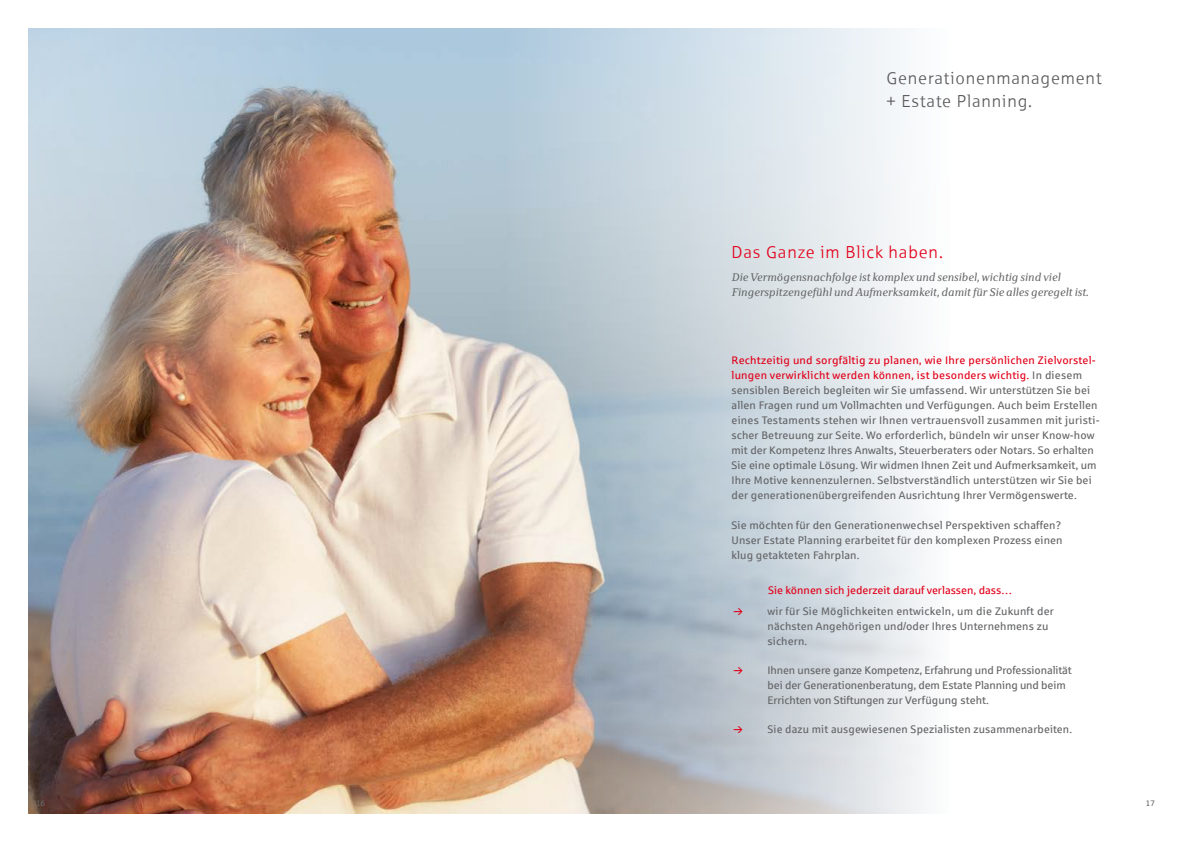
<style>
.page{position:relative;width:1191px;height:842px;background:#fff}
.page>*{position:absolute;margin:0;border:0;box-sizing:border-box;transform-origin:0 0}
.t1{font:17px/23px "Sparkasse Lt";letter-spacing:.05em;color:#58585a}
.t2{font:17px "Sparkasse Lt";letter-spacing:.05em;color:#e2001a}
.t3{font:11px/15px "Sparkasse Rg";letter-spacing:.01em;color:#646567}
.t4{font:11px/15px "Sparkasse Rg";letter-spacing:-.01em;color:#646567}
.t5{font:italic 11px/15px "Sparkasse Serif";letter-spacing:.01em;color:#646567}
.t6{font:11px "Sparkasse Rg";color:#e2001a}
.t7{font:8px "Sparkasse Rg";color:#646567}
.s1{color:#e2001a}
</style>
<div class="page">
<img style="left:28px;top:28px;width:904px;height:786px">
<img style="left:28px;top:28px;width:350px;height:420px">
<svg style="left:734px;top:608px;width:8px;height:7px"></svg>
<svg style="left:734px;top:667px;width:8px;height:7px"></svg>
<svg style="left:734px;top:726px;width:8px;height:7px"></svg>
<h1 class="t1" style="left:886px;top:66px;width:217px">Generationenmanagement + Estate Planning.</h1>
<h1 class="t2" style="left:731px;top:242px;width:213px">Das Ganze im Blick haben.</h1>
<p class="t5" style="left:731px;top:270px;width:358px">Die Vermögensnachfolge ist komplex und sensibel, wichtig sind viel<br>Fingerspitzengefühl und Aufmerksamkeit, damit für Sie alles geregelt ist.</p>
<p class="t3" style="left:731px;top:352px;width:369px"><span class="s1">Rechtzeitig und sorgfältig zu planen, wie Ihre persönlichen Zielvorstel&shy;lungen verwirklicht werden können, ist besonders wichtig.</span> In diesem sensiblen Bereich begleiten wir Sie umfassend. Wir unterstützen Sie bei allen Fragen rund um Vollmachten und Verfügungen. Auch beim Erstellen eines Testaments stehen wir Ihnen vertrauensvoll zusammen mit juristi&shy;scher Betreuung zur Seite. Wo erforderlich, bündeln wir unser Know-how mit der Kompetenz Ihres Anwalts, Steuerberaters oder Notars. So erhalten Sie eine optimale Lösung. Wir widmen Ihnen Zeit und Aufmerksamkeit, um Ihre Motive kennenzulernen. Selbstverständlich unterstützen wir Sie bei der generationenübergreifenden Ausrichtung Ihrer Vermögenswerte.</p>
<p class="t3" style="left:731px;top:517px;width:333px">Sie möchten für den Generationenwechsel Perspektiven schaffen?<br>Unser Estate Planning erarbeitet für den komplexen Prozess einen klug getakteten Fahrplan.</p>
<p class="t6" style="left:768px;top:583px;width:246px">Sie können sich jederzeit darauf verlassen, dass…</p>
<p class="t3" style="left:767px;top:603px;width:288px">wir für Sie Möglichkeiten entwickeln, um die Zukunft der nächsten Angehörigen und/oder Ihres Unternehmens zu sichern.</p>
<p class="t4" style="left:767px;top:662px;width:306px">Ihnen unsere ganze Kompetenz, Erfahrung und Professionalität bei der Generationenberatung, dem Estate Planning und beim<br>Errichten von Stiftungen zur Verfügung steht.</p>
<p class="t3" style="left:767px;top:721px;width:306px">Sie dazu mit ausgewiesenen Spezialisten zusammenarbeiten.</p>
<p class="t7" style="left:36px;top:798px;width:11px">16</p>
<p class="t7" style="left:1145px;top:798px;width:11px">17</p>
</div>
